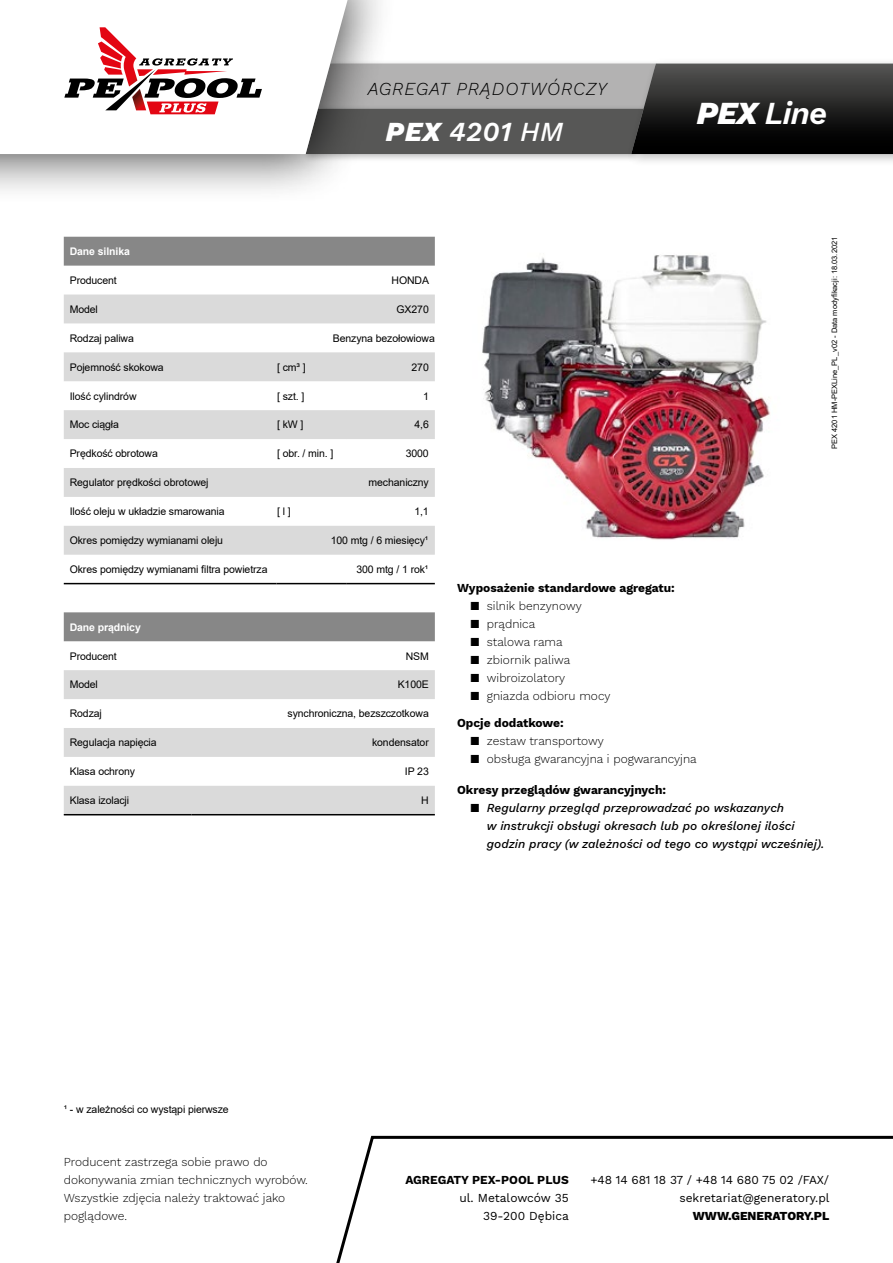
<style>
.page{position:relative;width:893px;height:1263px;background:#fff}
.page>*{position:absolute;margin:0;border:0;box-sizing:border-box;transform-origin:0 0}
.t1{font:italic 600 31.5px "Work Sans";color:#fff}
.t2{font:italic 600 27px "Work Sans";color:#fff}
.t3{font:italic 300 18px "Work Sans";letter-spacing:.05em;color:#000}
.t4{font:300 12px/18px "Work Sans";color:#000}
.t5{font:italic 500 12px "Work Sans";color:#000}
.t6{font:700 12px "Work Sans";color:#000}
.t7{font:12px/18px "Work Sans";color:#000;text-align:right}
.t8{font:800 12px "Work Sans";color:#000}
.t9{font:10.5px "Arial";letter-spacing:-.01em;color:#000}
.t10{font:700 10.5px "Arial";letter-spacing:-.01em;color:#fff}
.t11{font:7.5px "Arial";color:#000}
.s1{font-weight:800}
.s2{font-weight:500}
.s3{font-weight:300;font-style:normal}
</style>
<div class="page">
<div style="left:315px;top:60px;width:349px;height:57px;background:#000;opacity:.25"></div>
<div style="left:302px;top:105px;width:349px;height:58px;background:#000;opacity:.25"></div>
<div style="left:0;top:0;width:397px;height:205px;background:#000;opacity:.75"></div>
<svg style="left:0;top:0;width:351px;height:154px"></svg>
<svg style="left:64px;top:27px;width:198px;height:87px"></svg>
<svg style="left:336px;top:1135px;width:557px;height:128px"></svg>
<div style="left:626px;top:57px;width:267px;height:110px;background:#000;opacity:.25"></div>
<svg style="left:306px;top:64px;width:587px;height:90px;background:#5b5b5a"></svg>
<div style="left:64px;top:237px;width:371px;height:29px;background:#878787"></div>
<svg style="left:64px;top:295px;width:371px;height:260px;fill:#dadada"></svg>
<hr style="left:64px;top:583px;width:212px;height:1px;background:#000">
<hr style="left:276px;top:583px;width:71px;height:1px;background:#000">
<hr style="left:347px;top:583px;width:88px;height:1px;background:#000">
<div style="left:64px;top:612px;width:371px;height:29px;background:#878787"></div>
<svg style="left:64px;top:670px;width:371px;height:144px;fill:#dadada"></svg>
<hr style="left:64px;top:814px;width:127px;height:1px;background:#000">
<hr style="left:191px;top:814px;width:48px;height:1px;background:#000">
<hr style="left:239px;top:814px;width:196px;height:1px;background:#000">
<img style="left:482px;top:255px;width:288px;height:285px">
<h3 class="t3" style="left:368px;top:75px;width:241px">AGREGAT PRĄDOTWÓRCZY</h3>
<h2 class="t2" style="left:386px;top:111px;width:179px"><span class="s1">PEX</span> 4201 <span class="s2">HM</span></h2>
<p class="t10" style="left:70px;top:244px;width:62px">Dane silnika</p>
<p class="t9" style="left:70px;top:273px;width:49px">Producent</p>
<p class="t9" style="left:392px;top:273px;width:39px">HONDA</p>
<p class="t9" style="left:70px;top:302px;width:30px">Model</p>
<p class="t9" style="left:397px;top:302px;width:34px">GX270</p>
<p class="t9" style="left:70px;top:331px;width:66px">Rodzaj paliwa</p>
<p class="t9" style="left:333px;top:331px;width:103px">Benzyna bezołowiowa</p>
<p class="t9" style="left:70px;top:360px;width:96px">Pojemność skokowa</p>
<p class="t9" style="left:277px;top:360px;width:30px">[ cm³ ]</p>
<p class="t9" style="left:412px;top:360px;width:19px">270</p>
<p class="t9" style="left:70px;top:389px;width:68px">Ilość cylindrów</p>
<p class="t9" style="left:277px;top:389px;width:29px">[ szt. ]</p>
<p class="t9" style="left:423px;top:389px;width:7px">1</p>
<p class="t9" style="left:70px;top:417px;width:51px">Moc ciągła</p>
<p class="t9" style="left:277px;top:417px;width:28px">[ kW ]</p>
<p class="t9" style="left:414px;top:417px;width:16px">4,6</p>
<p class="t9" style="left:70px;top:446px;width:90px">Prędkość obrotowa</p>
<p class="t9" style="left:277px;top:446px;width:58px">[ obr. / min. ]</p>
<p class="t9" style="left:406px;top:446px;width:25px">3000</p>
<p class="t9" style="left:70px;top:475px;width:140px">Regulator prędkości obrotowej</p>
<p class="t9" style="left:369px;top:475px;width:62px">mechaniczny</p>
<p class="t9" style="left:70px;top:504px;width:156px">Ilość oleju w układzie smarowania</p>
<p class="t9" style="left:277px;top:504px;width:15px">[ l ]</p>
<p class="t9" style="left:414px;top:504px;width:16px">1,1</p>
<p class="t9" style="left:70px;top:533px;width:155px">Okres pomiędzy wymianami oleju</p>
<p class="t9" style="left:331px;top:533px;width:99px">100 mtg / 6 miesięcy¹</p>
<p class="t9" style="left:70px;top:562px;width:199px">Okres pomiędzy wymianami filtra powietrza</p>
<p class="t9" style="left:356px;top:562px;width:73px">300 mtg / 1 rok¹</p>
<h1 class="t1" style="left:697px;top:89px;width:132px"><span class="s1">PEX</span> Line</h1>
<p class="t11" style="left:829px;top:449px;width:214px;rotate:-90deg">PEX 4201 HM-PEXLine_PL_v02 - Data modyfikacji: 18.03.2021</p>
<p class="t10" style="left:70px;top:619px;width:73px">Dane prądnicy</p>
<p class="t9" style="left:70px;top:649px;width:49px">Producent</p>
<p class="t9" style="left:406px;top:649px;width:25px">NSM</p>
<p class="t9" style="left:70px;top:677px;width:30px">Model</p>
<p class="t9" style="left:398px;top:677px;width:33px">K100E</p>
<p class="t9" style="left:70px;top:706px;width:34px">Rodzaj</p>
<p class="t9" style="left:288px;top:706px;width:143px">synchroniczna, bezszczotkowa</p>
<p class="t9" style="left:70px;top:735px;width:88px">Regulacja napięcia</p>
<p class="t9" style="left:372px;top:735px;width:58px">kondensator</p>
<p class="t9" style="left:70px;top:764px;width:67px">Klasa ochrony</p>
<p class="t9" style="left:405px;top:764px;width:25px">IP 23</p>
<p class="t9" style="left:70px;top:793px;width:61px">Klasa izolacji</p>
<p class="t9" style="left:421px;top:793px;width:9px">H</p>
<p class="t6" style="left:457px;top:579px;width:219px">Wyposażenie standardowe agregatu:</p>
<p class="t4" style="left:470px;top:597px;width:142px">◼ silnik benzynowy<br>◼ prądnica<br>◼ stalowa rama<br>◼ zbiornik paliwa<br>◼ wibroizolatory<br>◼ gniazda odbioru mocy</p>
<p class="t6" style="left:457px;top:714px;width:108px">Opcje dodatkowe:</p>
<p class="t4" style="left:470px;top:731px;width:228px">◼ zestaw transportowy<br>◼ obsługa gwarancyjna i pogwarancyjna</p>
<p class="t6" style="left:457px;top:780px;width:210px">Okresy przeglądów gwarancyjnych:</p>
<p class="t5" style="left:470px;top:798px;width:316px"><span class="s3">◼</span> Regularny przegląd przeprowadzać po wskazanych</p>
<p class="t5" style="left:487px;top:816px;width:309px">w instrukcji obsługi okresach lub po określonej ilości</p>
<p class="t5" style="left:487px;top:834px;width:339px">godzin pracy (w zależności od tego co wystąpi wcześniej).</p>
<p class="t9" style="left:64px;top:1102px;width:166px">¹ - w zależności co wystąpi pierwsze</p>
<p class="t4" style="left:64px;top:1153px;width:246px">Producent zastrzega sobie prawo do dokonywania zmian technicznych wyrobów.<br>Wszystkie zdjęcia należy traktować jako poglądowe.</p>
<p class="t6" style="left:405px;top:1171px;width:165px">AGREGATY PEX-POOL PLUS</p>
<p class="t7" style="left:460px;top:1189px;width:111px">ul. Metalowców 35<br>39-200 Dębica</p>
<p class="t7" style="left:590px;top:1171px;width:241px">+48 14 681 18 37 / +48 14 680 75 02 /FAX/ sekretariat@generatory.pl</p>
<p class="t8" style="left:693px;top:1207px;width:138px">WWW.GENERATORY.PL</p>
</div>
